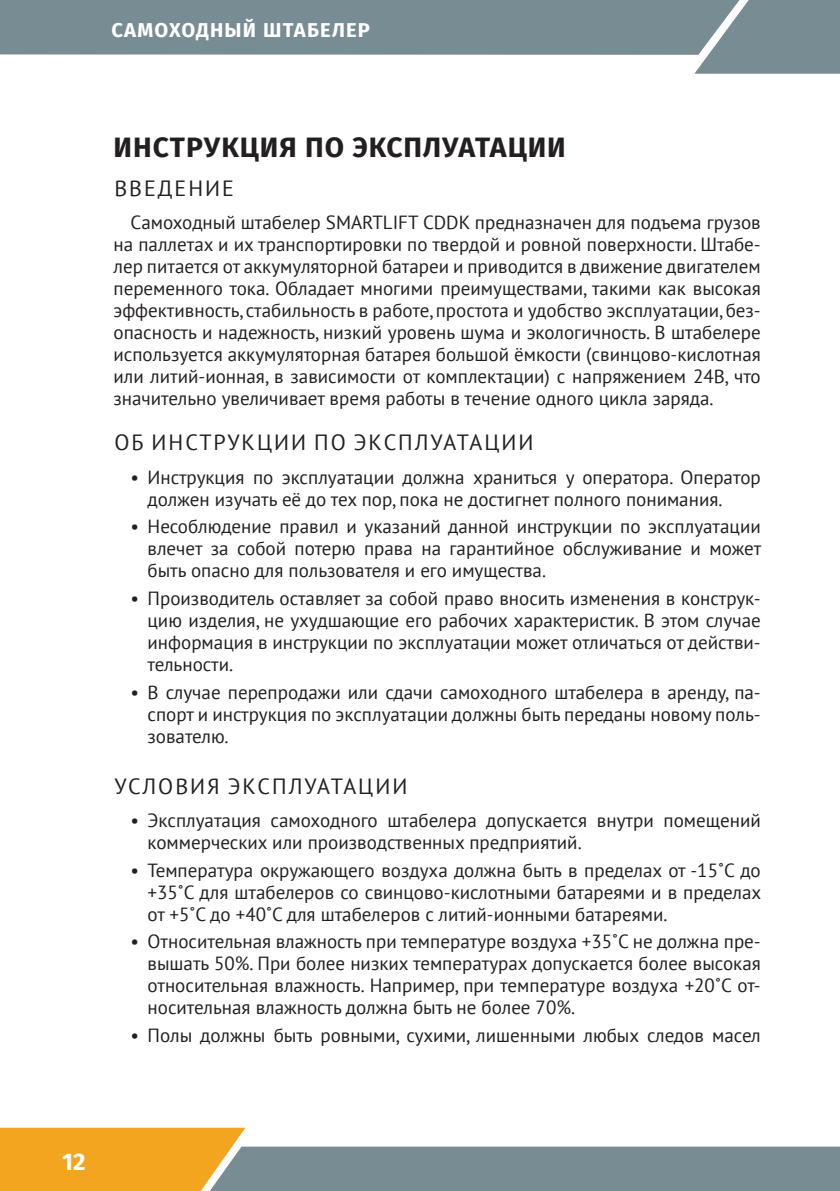
<style>
.page{position:relative;width:840px;height:1191px;background:#fff}
.page>*{position:absolute;margin:0;border:0;box-sizing:border-box;transform-origin:0 0}
.t1{font:700 28px "Fira Sans OT";letter-spacing:.035em;color:#231f20}
.t2{font:700 24px "Fira Sans OT";color:#fff}
.t3{font:22px "PT Sans";letter-spacing:.09em;color:#231f20}
.t4{font:700 20px "Fira Sans OT";letter-spacing:.06em;color:#fff}
.t5{font:19px/22px "PT Sans";color:#231f20;text-align:justify}
</style>
<div class="page">
<div style="left:694px;top:0;width:145px;height:74px;background:#788c94"></div>
<svg style="left:0;top:1127px;width:839px;height:64px"></svg>
<div style="left:0;top:0;width:739px;height:55px;background:#788c94"></div>
<p class="t4" style="left:111px;top:16px;width:260px">САМОХОДНЫЙ ШТАБЕЛЕР</p>
<h1 class="t1" style="left:114px;top:127px;width:453px">ИНСТРУКЦИЯ ПО ЭКСПЛУАТАЦИИ</h1>
<p class="t3" style="left:114px;top:174px;width:121px">ВВЕДЕНИЕ</p>
<p class="t5" style="left:113px;top:211px;width:648px;text-indent:17px">Самоходный штабелер SMARTLIFT CDDK предназначен для подъема грузов на паллетах и их транспортировки по твердой и ровной поверхности. Штабе&shy;лер питается от аккумуляторной батареи и приводится в движение двигателем переменного тока. Обладает многими преимуществами, такими как высокая эффективность, стабильность в работе, простота и удобство эксплуатации, без&shy;опасность и надежность, низкий уровень шума и экологичность. В штабелере используется аккумуляторная батарея большой ёмкости (свинцово-кислотная или литий-ионная, в зависимости от комплектации) с напряжением 24В, что значительно увеличивает время работы в течение одного цикла заряда.</p>
<p class="t3" style="left:114px;top:428px;width:420px">ОБ ИНСТРУКЦИИ ПО ЭКСПЛУАТАЦИИ</p>
<p class="t5" style="left:147px;top:465px;width:614px;text-indent:-17px">• Инструкция по эксплуатации должна храниться у оператора. Оператор должен изучать её до тех пор, пока не достигнет полного понимания.</p>
<p class="t5" style="left:147px;top:515px;width:615px;text-indent:-17px">• Несоблюдение правил и указаний данной инструкции по эксплуатации влечет за собой потерю права на гарантийное обслуживание и может быть опасно для пользователя и его имущества.</p>
<p class="t5" style="left:147px;top:587px;width:614px;text-indent:-17px">• Производитель оставляет за собой право вносить изменения в конструк&shy;цию изделия, не ухудшающие его рабочих характеристик. В этом случае информация в инструкции по эксплуатации может отличаться от действи&shy;тельности.</p>
<p class="t5" style="left:147px;top:680px;width:614px;text-indent:-17px">• В случае перепродажи или сдачи самоходного штабелера в аренду, па&shy;спорт и инструкция по эксплуатации должны быть переданы новому поль&shy;зователю.</p>
<p class="t3" style="left:114px;top:771px;width:294px">УСЛОВИЯ ЭКСПЛУАТАЦИИ</p>
<p class="t5" style="left:147px;top:809px;width:614px;text-indent:-17px">• Эксплуатация самоходного штабелера допускается внутри помещений коммерческих или производственных предприятий.</p>
<p class="t5" style="left:147px;top:858px;width:615px;text-indent:-17px">• Температура окружающего воздуха должна быть в пределах от -15˚С до +35˚С для штабелеров со свинцово-кислотными батареями и в пределах от +5˚С до +40˚С для штабелеров с литий-ионными батареями.</p>
<p class="t5" style="left:147px;top:930px;width:614px;text-indent:-17px">• Относительная влажность при температуре воздуха +35˚С не должна пре&shy;вышать 50%. При более низких температурах допускается более высокая относительная влажность. Например, при температуре воздуха +20˚С от&shy;носительная влажность должна быть не более 70%.</p>
<p class="t5" style="left:130px;top:1024px;width:631px">• Полы должны быть ровными, сухими, лишенными любых следов масел</p>
<p class="t2" style="left:62px;top:1144px;width:25px">12</p>
</div>
